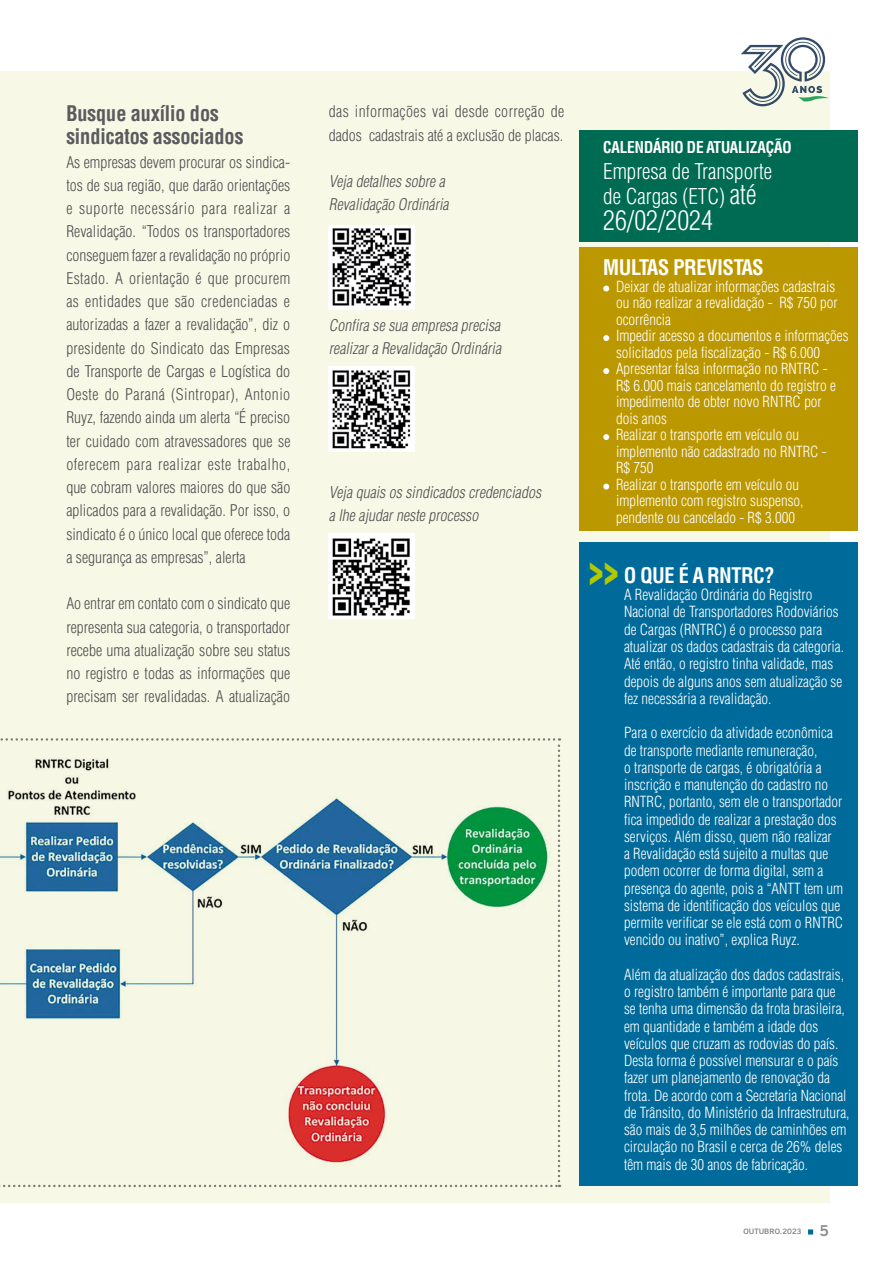
<style>
.page{position:relative;width:893px;height:1263px;background:#fff}
.page>*{position:absolute;margin:0;border:0;box-sizing:border-box;transform-origin:0 0}
.t1{font:300 condensed 26.7px "Helvetica";color:#fff}
.t2{font:300 condensed 21.3px/25.5px "Helvetica";color:#fff}
.t3{font:700 condensed 21px/23.2px "Helvetica";color:#5b5b5f}
.t4{font:700 condensed 21px "Helvetica";color:#fff}
.t5{font:700 condensed 15.9px "Helvetica";color:#fff}
.t6{font:300 condensed 15.75px/23.2px "Helvetica";color:#4f4e50;text-align:justify}
.t7{font:italic 300 condensed 15.75px/23.2px "Helvetica";color:#4f4e50}
.t8{font:300 condensed 15px/17.2px "Helvetica";color:#fff}
.t9{font:700 7.5px "Goethe Gothic";color:#89878c}
.s1{font-size:26.7px}
.s2{font-family:"Arial";font-weight:900;font-stretch:normal;font-size:37.5px;color:#b1c900}
.s3{font-size:15px}
</style>
<div class="page">
<svg style="left:808px;top:1229px;width:5px;height:5px"></svg>
<div style="left:0;top:71px;width:829px;height:1131px;background:#f7f9e6"></div>
<svg style="left:0;top:738px;width:560px;height:449px"></svg>
<svg style="left:741px;top:37px;width:88px;height:69px"></svg>
<div style="left:579px;top:542px;width:278px;height:643px;background:#006b9a"></div>
<div style="left:579px;top:130px;width:278px;height:111px;background:#006b53"></div>
<div style="left:579px;top:248px;width:278px;height:283px;background:#bc9800"></div>
<svg style="left:603px;top:286px;width:6px;height:6px"></svg>
<svg style="left:603px;top:335px;width:6px;height:6px"></svg>
<svg style="left:603px;top:368px;width:6px;height:6px"></svg>
<svg style="left:603px;top:434px;width:6px;height:6px"></svg>
<svg style="left:603px;top:484px;width:6px;height:6px"></svg>
<img style="left:329px;top:225px;width:86px;height:85px">
<img style="left:329px;top:367px;width:86px;height:84px">
<img style="left:329px;top:534px;width:86px;height:84px">
<h3 class="t3" style="left:66px;top:102px;width:179px">Busque auxílio dos sindicatos associados</h3>
<p class="t6" style="left:66px;top:150px;width:226px">As empresas devem procurar os sindica&shy;tos de sua região, que darão orientações e suporte necessário para realizar a Revalidação. “Todos os transportadores conseguem fazer a revalidação no próprio Estado. A orientação é que procurem as entidades que são credenciadas e autorizadas a fazer a revalidação”, diz o presidente do Sindicato das Empresas de Transporte de Cargas e Logística do Oeste do Paraná (Sintropar), Antonio Ruyz, fazendo ainda um alerta “É preciso ter cuidado com atravessadores que se oferecem para realizar este trabalho, que cobram valores maiores do que são aplicados para a revalidação. Por isso, o sindicato é o único local que oferece toda a segurança as empresas”, alerta</p>
<p class="t6" style="left:66px;top:592px;width:226px">Ao entrar em contato com o sindicato que representa sua categoria, o transportador recebe uma atualização sobre seu status no registro e todas as informações que precisam ser revalidadas. A atualização</p>
<p class="t6" style="left:329px;top:100px;width:237px">das informações vai desde correção de dados cadastrais até a exclusão de placas.</p>
<p class="t7" style="left:329px;top:170px;width:125px">Vejadetalhessobrea<br>Revalidação Ordinária</p>
<p class="t7" style="left:329px;top:313px;width:177px">Confirasesuaempresaprecisa realizaraRevalidação Ordinária</p>
<p class="t7" style="left:329px;top:480px;width:217px">Vejaquaisossindicadoscredenciados alheajudarnesteprocesso</p>
<p class="t5" style="left:603px;top:138px;width:190px">CALENDÁRIO DE ATUALIZAÇÃO</p>
<h2 class="t2" style="left:603px;top:158px;width:170px">Empresa de Transporte de Cargas (ETC) <span class="s1">até</span></h2>
<h1 class="t1" style="left:603px;top:203px;width:111px">26/02/2024</h1>
<h3 class="t4" style="left:603px;top:255px;width:162px">MULTAS PREVISTAS</h3>
<p class="t8" style="left:616px;top:278px;width:234px;line-height:16.5px">Deixar de atualizar informações cadastrais ou não realizar a revalidação - R$ 750 por ocorrência<br>Impedir acesso a documentos e informações solicitados pela fiscalização - R$ 6.000<br>Apresentar falsa informação no RNTRC -<br>R$ 6.000 mais cancelamento do registro e impedimento de obter novo RNTRC por<br>dois anos<br>Realizar o transporte em veículo ou implemento não cadastrado no RNTRC -<br>R$ 750<br>Realizar o transporte em veículo ou implemento com registro suspenso, pendente ou cancelado - R$ 3.000</p>
<h3 class="t4" style="left:589px;top:563px;width:187px"><span class="s2">&gt;&gt;</span> O QUE É A RNTRC?</h3>
<p class="t8" style="left:624px;top:586px;width:221px">A Revalidação Ordinária do Registro Nacional de Transportadores Rodoviários de Cargas (RNTRC) é o processo para atualizar os dados cadastrais da categoria.<br>Até então, o registro tinha validade, mas depois de alguns anos sem atualização se fez necessária a revalidação.</p>
<p class="t8" style="left:624px;top:724px;width:221px">Para o exercício da atividade econômica de transporte mediante remuneração,<br>o transporte de cargas, é obrigatória a inscrição e manutenção do cadastro no RNTRC, portanto, sem ele o transportador fica impedido de realizar a prestação dos serviços. Além disso, quem não realizar<br>a Revalidação está sujeito a multas que podem ocorrer de forma digital, sem a presença do agente, pois a “ANTT tem um sistema de identificação dos veículos que permite verificar se ele está com o RNTRC vencido ou inativo”, explica Ruyz.</p>
<p class="t8" style="left:624px;top:966px;width:227px">Além da atualização dos dados cadastrais, o registro também é importante para que se tenha uma dimensão da frota brasileira, em quantidade e também a idade dos veículos que cruzam as rodovias do país.<br>Desta forma é possível mensurar e o país fazer um planejamento de renovação da frota. De acordo com a Secretaria Nacional de Trânsito, do Ministério da Infraestrutura, são mais de 3,5 milhões de caminhões em circulação no Brasil e cerca de 26% deles têm mais de 30 anos de fabricação.</p>
<p class="t9" style="left:744px;top:1227px;width:87px">OUTUBRO.2023 <span class="s3">5</span></p>
</div>
